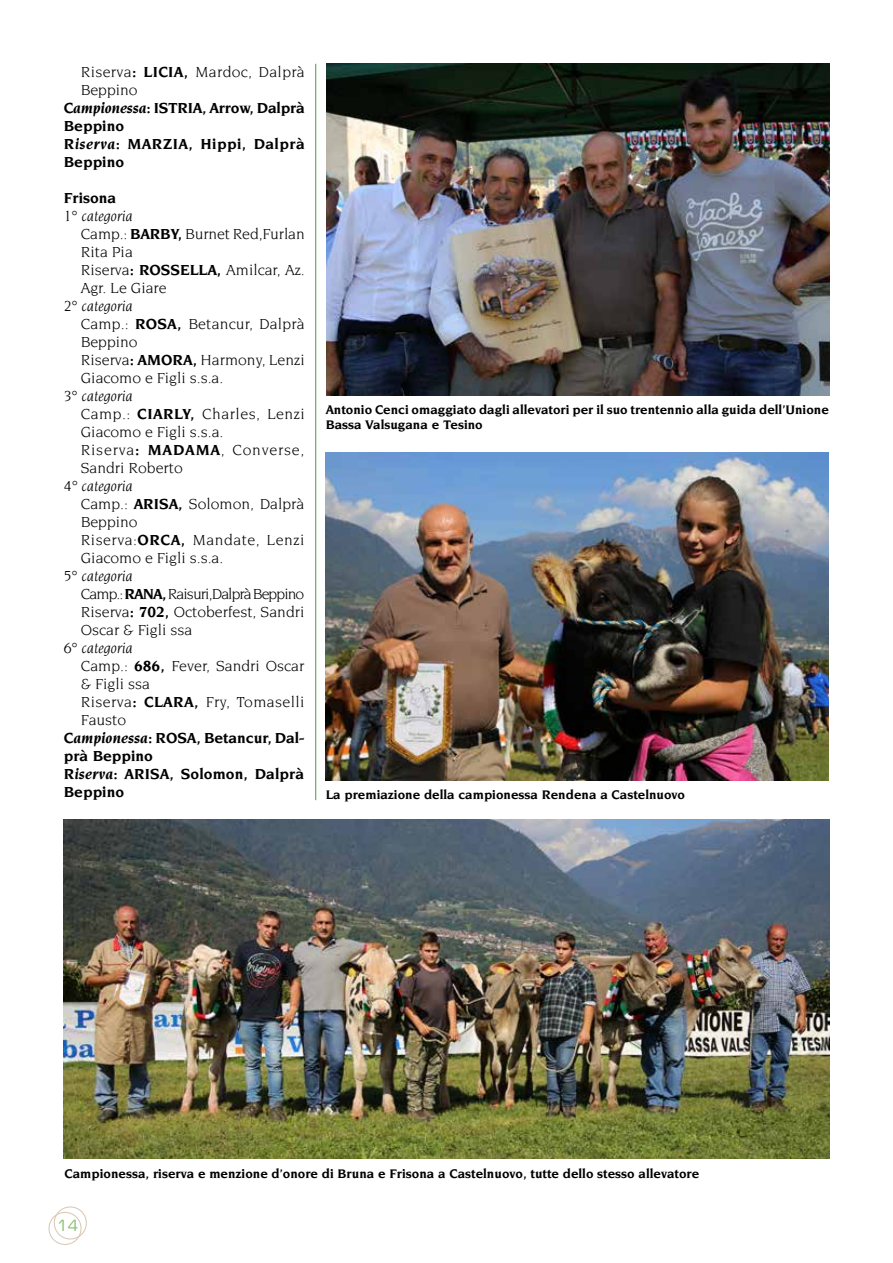
<style>
.page{position:relative;width:893px;height:1263px;background:#fff}
.page>*{position:absolute;margin:0;border:0;box-sizing:border-box;transform-origin:0 0}
.t1{font:15.75px/18px "Novarese";color:#000}
.t2{font:700 15.75px "Novarese";color:#000}
.t3{font:15.75px/18px "Novarese";letter-spacing:.03em;color:#000}
.t4{font:15.75px "Novarese";letter-spacing:.02em;color:#000}
.t5{font:700 15.75px "Novarese";letter-spacing:.025em;color:#000}
.t6{font:15.75px "Novarese";letter-spacing:.025em;color:#000}
.t7{font:italic 15.75px "Novarese";color:#000}
.t8{font:15px "Eurostile";color:#8bbe6d}
.t9{font:700 13.5px/15px "Novarese";color:#000}
.s1{font-weight:700}
.s2{font-style:italic}
</style>
<div class="page">
<div style="left:48px;top:1212px;width:34px;height:33px;border:1px solid #dac9b6;border-radius:50%"></div>
<div style="left:54px;top:1206px;width:33px;height:33px;border:1px solid #dac9b6;border-radius:50%"></div>
<hr style="left:315px;top:64px;width:1px;height:736px;background:#3fa535">
<img style="left:327px;top:64px;width:503px;height:331px">
<img style="left:326px;top:453px;width:503px;height:327px">
<img style="left:64px;top:820px;width:765px;height:339px">
<p class="t4" style="left:81px;top:63px;width:226px">Riserva<span class="s1">: LICIA,</span> Mardoc, Dalprà</p>
<p class="t1" style="left:81px;top:80px;width:58px">Beppino</p>
<p class="t2" style="left:64px;top:99px;width:243px"><span class="s2">Campionessa</span>: ISTRIA, Arrow, Dalprà</p>
<p class="t2" style="left:64px;top:117px;width:62px">Beppino</p>
<p class="t5" style="left:64px;top:135px;width:242px"><span class="s2">Riserva</span>: MARZIA, Hippi, Dalprà</p>
<p class="t2" style="left:64px;top:153px;width:62px">Beppino</p>
<p class="t2" style="left:64px;top:189px;width:54px">Frisona</p>
<p class="t1" style="left:81px;top:206px;width:225px;text-indent:-17px"><span class="s2">1° categoria<br></span>Camp.: <span class="s1">BARBY,</span> Burnet Red,Furlan<br>Rita Pia<br>Riserva<span class="s1">: ROSSELLA,</span> Amilcar, Az.<br>Agr. Le Giare</p>
<p class="t1" style="left:81px;top:296px;width:225px;text-indent:-17px"><span class="s2">2° categoria<br></span>Camp.: <span class="s1">ROSA,</span> Betancur, Dalprà<br>Beppino<br>Riserva<span class="s1">: AMORA,</span> Harmony, Lenzi<br>Giacomo e Figli s.s.a.</p>
<p class="t3" style="left:81px;top:386px;width:225px;text-indent:-17px"><span class="s2">3° categoria<br></span>Camp.: <span class="s1">CIARLY,</span> Charles, Lenzi<br>Giacomo e Figli s.s.a.<br>Riserva<span class="s1">: MADAMA</span>, Converse,<br>Sandri Roberto</p>
<p class="t1" style="left:81px;top:476px;width:225px;text-indent:-17px"><span class="s2">4° categoria<br></span>Camp.: <span class="s1">ARISA,</span> Solomon, Dalprà<br>Beppino<br>Riserva:<span class="s1">ORCA,</span> Mandate, Lenzi<br>Giacomo e Figli s.s.a.</p>
<p class="t1" style="left:81px;top:566px;width:225px;text-indent:-17px"><span class="s2">5° categoria<br></span>Camp.: <span class="s1">RANA,</span> Raisuri,Dalprà Beppino<br>Riserva<span class="s1">: 702,</span> Octoberfest, Sandri<br>Oscar &amp; Figli ssa</p>
<p class="t7" style="left:64px;top:639px;width:70px">6° categoria</p>
<p class="t1" style="left:81px;top:656px;width:225px">Camp.: <span class="s1">686,</span> Fever, Sandri Oscar</p>
<p class="t1" style="left:81px;top:674px;width:71px">&amp; Figli ssa</p>
<p class="t6" style="left:81px;top:693px;width:225px">Riserva<span class="s1">: CLARA,</span> Fry, Tomaselli</p>
<p class="t1" style="left:81px;top:710px;width:47px">Fausto</p>
<p class="t2" style="left:64px;top:729px;width:242px"><span class="s2">Campionessa</span>: ROSA, Betancur, Dal-</p>
<p class="t2" style="left:64px;top:747px;width:91px">prà Beppino</p>
<p class="t2" style="left:64px;top:765px;width:242px"><span class="s2">Riserva</span>: ARISA, Solomon, Dalprà</p>
<p class="t2" style="left:64px;top:783px;width:62px">Beppino</p>
<p class="t9" style="left:326px;top:787px;width:361px">La premiazione della campionessa Rendena a Castelnuovo</p>
<p class="t9" style="left:326px;top:402px;width:505px">Antonio Cenci omaggiato dagli allevatori per il suo trentennio alla guida dell’Unione<br>Bassa Valsugana e Tesino</p>
<p class="t9" style="left:65px;top:1166px;width:636px">Campionessa, riserva e menzione d’onore di Bruna e Frisona a Castelnuovo, tutte dello stesso allevatore</p>
<p class="t8" style="left:57px;top:1217px;width:22px">14</p>
</div>
